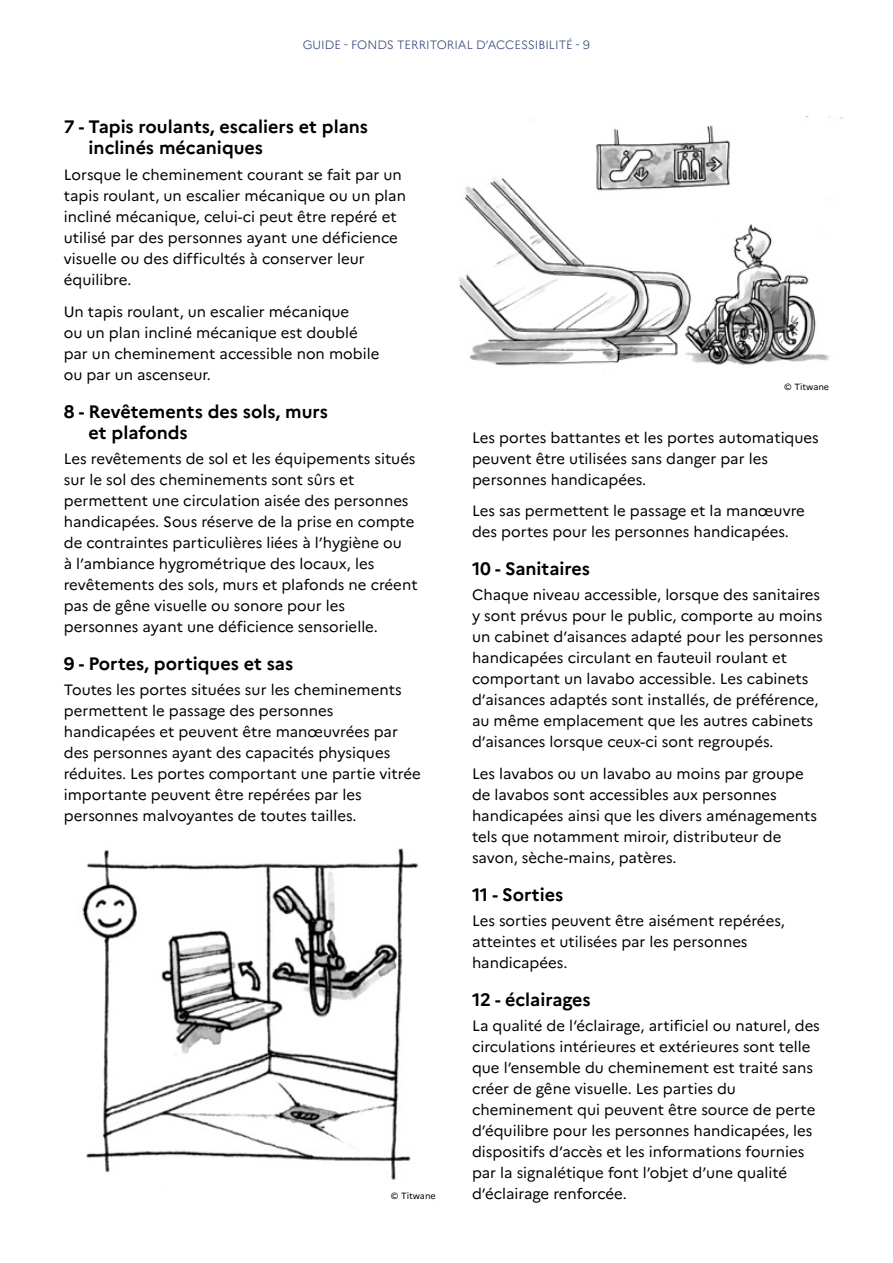
<style>
.page{position:relative;width:893px;height:1263px;background:#fff}
.page>*{position:absolute;margin:0;border:0;box-sizing:border-box;transform-origin:0 0}
.generalités_intertitre{font:700 18px/21px "Marianne";color:#000}
.Guide-texte_courant{font:15px/21px "Marianne";color:#000}
.t1{font:300 12px "Marianne";color:#2f4077}
.base{font:9px "Marianne";color:#000}
</style>
<div class="page">
<img style="left:82px;top:848px;width:354px;height:348px">
<img style="left:458px;top:117px;width:385px;height:249px">
<p class="t1" style="left:303px;top:36px;width:289px">GUIDE - FONDS TERRITORIAL D’ACCESSIBILITÉ - 9</p>
<p class="generalités_intertitre" style="left:89px;top:114px;width:281px;text-indent:-25px">7 - Tapis roulants, escaliers et plans inclinés mécaniques</p>
<p class="Guide-texte_courant" style="left:64px;top:163px;width:344px">Lorsque le cheminement courant se fait par un tapis roulant, un escalier mécanique ou un plan incliné mécanique, celui-ci peut être repéré et utilisé par des personnes ayant une déficience visuelle ou des difficultés à conserver leur équilibre.</p>
<p class="Guide-texte_courant" style="left:64px;top:300px;width:317px">Un tapis roulant, un escalier mécanique<br>ou un plan incliné mécanique est doublé par un cheminement accessible non mobile ou par un ascenseur.</p>
<p class="generalités_intertitre" style="left:89px;top:399px;width:241px;text-indent:-25px">8 - Revêtements des sols, murs et plafonds</p>
<p class="Guide-texte_courant" style="left:64px;top:447px;width:355px">Les revêtements de sol et les équipements situés sur le sol des cheminements sont sûrs et permettent une circulation aisée des personnes handicapées. Sous réserve de la prise en compte de contraintes particulières liées à l’hygiène ou<br>à l’ambiance hygrométrique des locaux, les revêtements des sols, murs et plafonds ne créent pas de gêne visuelle ou sonore pour les personnes ayant une déficience sensorielle.</p>
<p class="generalités_intertitre" style="left:64px;top:651px;width:231px">9 - Portes, portiques et sas</p>
<p class="Guide-texte_courant" style="left:64px;top:678px;width:358px">Toutes les portes situées sur les cheminements permettent le passage des personnes handicapées et peuvent être manœuvrées par des personnes ayant des capacités physiques réduites. Les portes comportant une partie vitrée importante peuvent être repérées par les personnes malvoyantes de toutes tailles.</p>
<p class="base" style="left:391px;top:1189px;width:46px">© Titwane</p>
<p class="base" style="left:784px;top:380px;width:46px">© Titwane</p>
<p class="Guide-texte_courant" style="left:472px;top:426px;width:348px">Les portes battantes et les portes automatiques peuvent être utilisées sans danger par les personnes handicapées.</p>
<p class="Guide-texte_courant" style="left:472px;top:499px;width:334px">Les sas permettent le passage et la manœuvre des portes pour les personnes handicapées.</p>
<p class="generalités_intertitre" style="left:472px;top:557px;width:119px">10 - Sanitaires</p>
<p class="Guide-texte_courant" style="left:472px;top:583px;width:353px">Chaque niveau accessible, lorsque des sanitaires y sont prévus pour le public, comporte au moins un cabinet d’aisances adapté pour les personnes handicapées circulant en fauteuil roulant et comportant un lavabo accessible. Les cabinets d’aisances adaptés sont installés, de préférence, au même emplacement que les autres cabinets d’aisances lorsque ceux-ci sont regroupés.</p>
<p class="Guide-texte_courant" style="left:472px;top:762px;width:347px">Les lavabos ou un lavabo au moins par groupe de lavabos sont accessibles aux personnes handicapées ainsi que les divers aménagements tels que notamment miroir, distributeur de savon, sèche-mains, patères.</p>
<p class="generalités_intertitre" style="left:472px;top:882px;width:93px">11 - Sorties</p>
<p class="Guide-texte_courant" style="left:472px;top:909px;width:314px">Les sorties peuvent être aisément repérées, atteintes et utilisées par les personnes handicapées.</p>
<p class="generalités_intertitre" style="left:472px;top:987px;width:120px">12 - éclairages</p>
<p class="Guide-texte_courant" style="left:472px;top:1014px;width:349px">La qualité de l’éclairage, artificiel ou naturel, des circulations intérieures et extérieures sont telle que l’ensemble du cheminement est traité sans créer de gêne visuelle. Les parties du cheminement qui peuvent être source de perte d’équilibre pour les personnes handicapées, les dispositifs d’accès et les informations fournies par la signalétique font l’objet d’une qualité d’éclairage renforcée.</p>
</div>
